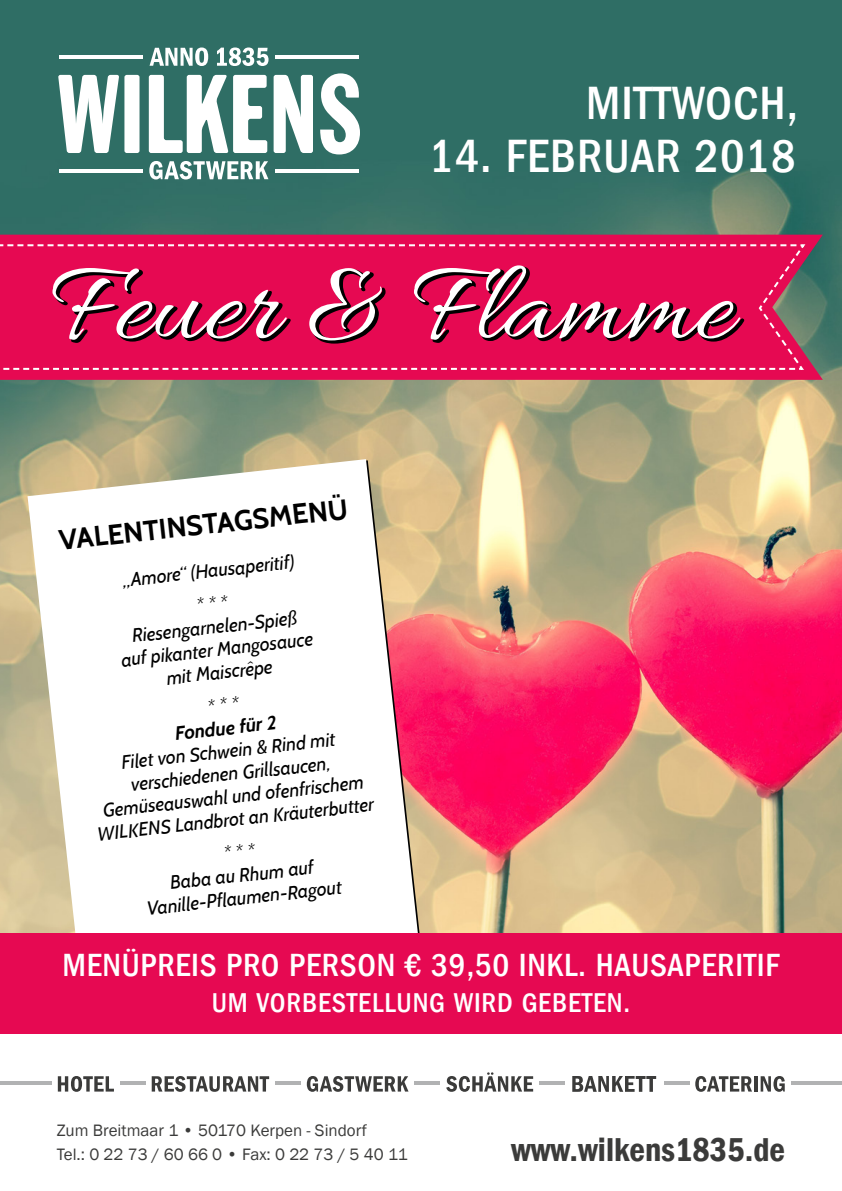
<style>
.page{position:relative;width:842px;height:1191px;background:#fff}
.page>*{position:absolute;margin:0;border:0;box-sizing:border-box;transform-origin:0 0}
.t1{font:118px "Allura";color:#fff}
.t2{font:500 condensed 48px "Franklin Gothic LT";letter-spacing:.02em;color:#fff}
.t3{font:600 condensed 34px "Franklin Gothic";color:#3b3b3a}
.t4{font:500 condensed 33px "Franklin Gothic LT";letter-spacing:.02em;color:#fff}
.t5{font:700 28.2px "Cabin";color:#000}
.t6{font:500 condensed 28px "Franklin Gothic LT";letter-spacing:.03em;color:#fff}
.t7{font:italic 19.1px/22.9px "Cabin";color:#000;text-align:center}
.t8{font:italic 700 19.1px "Cabin";color:#000}
.t9{font:17px/24px "Franklin Gothic";color:#3b3b3a}
</style>
<div class="page">
<img style="left:0;top:0;width:842px;height:933px">
<svg style="left:0;top:235px;width:823px;height:145px;background:#d21755"></svg>
<svg style="left:0;top:243px;width:807px;height:128px;background:#cc1e56"></svg>
<svg style="left:0;top:244px;width:803px;height:126px;background:#d00e4e"></svg>
<svg style="left:28px;top:459px;width:391px;height:474px"></svg>
<div style="left:0;top:933px;width:842px;height:101px;background:#e60952"></div>
<hr style="left:0;top:1081px;width:842px;height:4px;background:#b1b2b3">
<div style="left:301px;top:1068px;width:113px;height:27px;background:#fff"></div>
<svg style="left:307px;top:1076px;width:101px;height:15px"></svg>
<div style="left:441px;top:1068px;width:98px;height:26px;background:#fff"></div>
<svg style="left:446px;top:1072px;width:87px;height:19px"></svg>
<div style="left:52px;top:1068px;width:68px;height:26px;background:#fff"></div>
<svg style="left:58px;top:1076px;width:56px;height:15px"></svg>
<div style="left:690px;top:1068px;width:100px;height:27px;background:#fff"></div>
<svg style="left:695px;top:1076px;width:57px;height:15px"></svg>
<hr style="left:754px;top:1076px;width:3px;height:15px;background:#3b3b3a">
<svg style="left:761px;top:1076px;width:24px;height:15px"></svg>
<div style="left:146px;top:1068px;width:129px;height:27px;background:#fff"></div>
<svg style="left:152px;top:1076px;width:117px;height:15px"></svg>
<div style="left:565px;top:1068px;width:98px;height:26px;background:#fff"></div>
<svg style="left:572px;top:1076px;width:84px;height:15px"></svg>
<hr style="left:59px;top:169px;width:84px;height:3px;background:#fff">
<hr style="left:275px;top:169px;width:84px;height:3px;background:#fff">
<svg style="left:150px;top:47px;width:58px;height:19px"></svg>
<svg style="left:217px;top:47px;width:51px;height:19px"></svg>
<hr style="left:59px;top:56px;width:84px;height:3px;background:#fff">
<hr style="left:275px;top:56px;width:84px;height:3px;background:#fff">
<svg style="left:58px;top:75px;width:61px;height:78px"></svg>
<div style="left:124px;top:75px;width:16px;height:78px;background:#fff;border-radius:2px"></div>
<svg style="left:149px;top:75px;width:118px;height:78px"></svg>
<svg style="left:274px;top:75px;width:39px;height:78px"></svg>
<svg style="left:320px;top:73px;width:40px;height:81px"></svg>
<svg style="left:149px;top:161px;width:119px;height:18px"></svg>
<svg style="left:208px;top:696px;width:31px;height:9px"></svg>
<h2 class="t2" style="left:586px;top:76px;width:213px">MITTWOCH,</h2>
<h2 class="t2" style="left:429px;top:129px;width:368px">14. FEBRUAR 2018</h2>
<h1 class="t1" style="left:51px;top:241px;width:683px">Feuer &amp; Flamme</h1>
<h3 class="t5" style="left:57px;top:522px;width:292px;rotate:-6deg">VALENTINSTAGSMENÜ</h3>
<p class="t7" style="left:121px;top:563px;width:174px;line-height:33.3px;rotate:-6deg">„Amore“ (Hausaperitif) * * *</p>
<p class="t7" style="left:118px;top:625px;width:194px;rotate:-6deg">Riesengarnelen-Spieß auf pikanter Mangosauce mit Maiscrêpe</p>
<p class="t8" style="left:174px;top:722px;width:104px;rotate:-6deg">Fondue für 2</p>
<p class="t7" style="left:89px;top:753px;width:280px;rotate:-6deg">Filet von Schwein &amp; Rind mit verschiedenen Grillsaucen,<br>Gemüseauswahl und ofenfrischem<br>WILKENS Landbrot an Kräuterbutter</p>
<p class="t7" style="left:141px;top:850px;width:197px;rotate:-6deg">* * *<br>Baba au Rhum auf<br>Vanille-Pflaumen-Ragout</p>
<h3 class="t4" style="left:62px;top:946px;width:719px">MENÜPREIS PRO PERSON € 39,50 INKL. HAUSAPERITIF</h3>
<h3 class="t6" style="left:212px;top:986px;width:420px">UM VORBESTELLUNG WIRD GEBETEN.</h3>
<p class="t9" style="left:57px;top:1118px;width:352px">Zum Breitmaar 1 • 50170 Kerpen - Sindorf<br>Tel.: 0 22 73 / 60 66 0 • Fax: 0 22 73 / 5 40 11</p>
<h3 class="t3" style="left:511px;top:1126px;width:276px">www.wilkens1835.de</h3>
</div>
